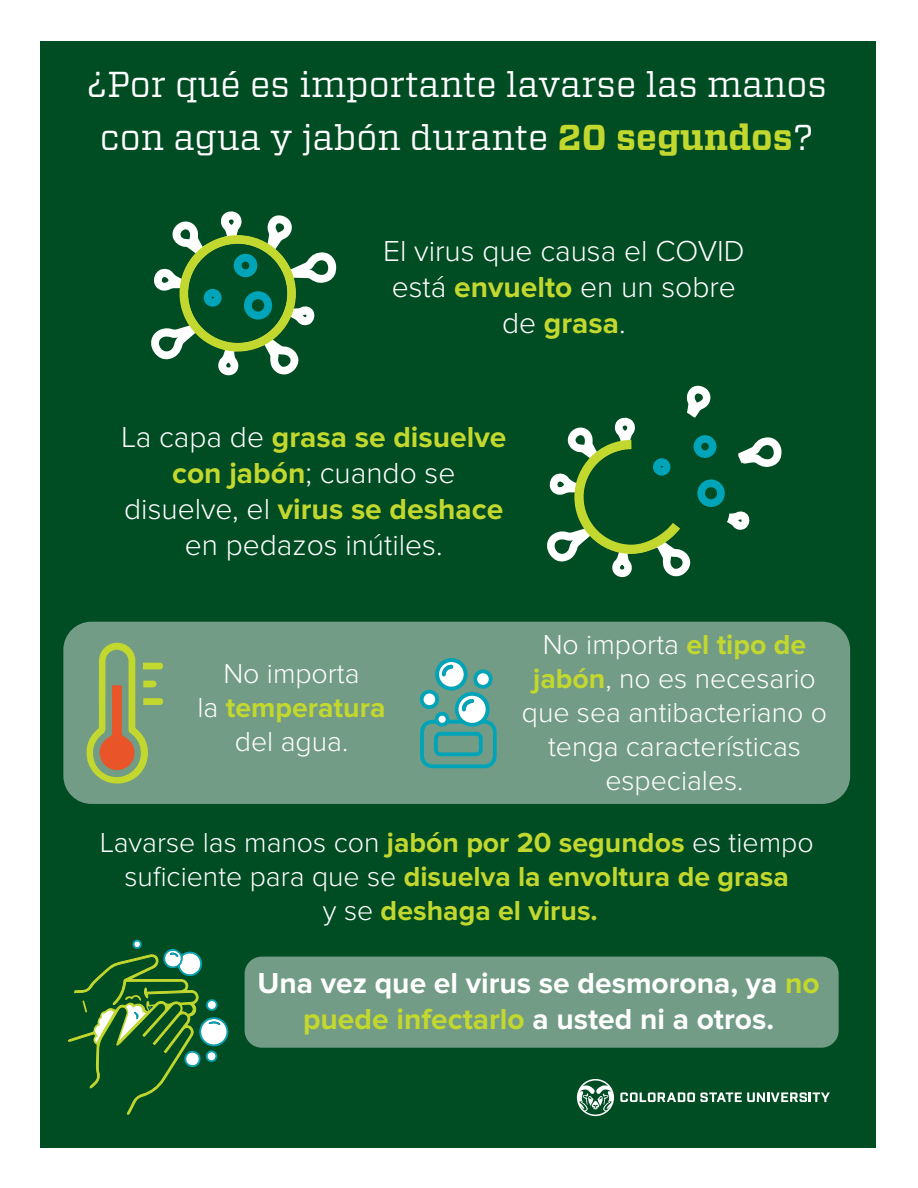
<style>
.page{position:relative;width:918px;height:1188px;background:#fff}
.page>*{position:absolute;margin:0;border:0;box-sizing:border-box;transform-origin:0 0}
.t1{font:36px/52.5px "Vitesse";color:#fff;text-align:center}
.t2{font:300 30px/36px "Proxima Nova";color:#fff;text-align:center}
.t3{font:700 30px/36px "Proxima Nova";color:#fff;text-align:center}
.t4{font:300 28.5px/34.2px "Proxima Nova";color:#fff;text-align:center}
.t5{font:700 28.5px/34.2px "Proxima Nova";color:#c3d82e;text-align:center}
.s1{font-weight:700;color:#c3d82e}
.s2{font-weight:300;color:#fff}
.s3{color:#c3d82e}
</style>
<div class="page">
<div style="left:40px;top:41px;width:835px;height:1106px;background:#004c23"></div>
<svg style="left:151px;top:211px;width:185px;height:165px"></svg>
<div style="left:180px;top:235px;width:116px;height:117px;border:9px solid #c3d82e;border-radius:50%"></div>
<svg style="left:547px;top:385px;width:235px;height:193px"></svg>
<div style="left:63px;top:622px;width:787px;height:182px;background:#729c85;border-radius:28px"></div>
<svg style="left:420px;top:658px;width:77px;height:110px"></svg>
<svg style="left:86px;top:642px;width:77px;height:142px"></svg>
<svg style="left:68px;top:939px;width:161px;height:176px"></svg>
<div style="left:245px;top:957px;width:594px;height:91px;background:#729c85;border-radius:17px"></div>
<svg style="left:620px;top:1092px;width:210px;height:10px"></svg>
<svg style="left:577px;top:1079px;width:37px;height:37px"></svg>
<p class="t1" style="left:86px;top:58px;width:742px">¿Por qué es importante lavarse las manos con agua y jabón durante <span class="s1">20 segundos</span>?</p>
<p class="t2" style="left:383px;top:234px;width:363px">El virus que causa el COVID está <span class="s1">envuelto</span> en un sobre de <span class="s1">grasa</span>.</p>
<p class="t2" style="left:121px;top:420px;width:387px">La capa de <span class="s1">grasa se disuelve con jabón</span>; cuando se disuelve, el <span class="s1">virus se deshace </span>en pedazos inútiles.</p>
<p class="t4" style="left:198px;top:657px;width:189px">No importa<br>la <span class="s1">temperatura </span>del agua.</p>
<p class="t4" style="left:522px;top:627px;width:307px">No importa <span class="s1">el tipo de jabón</span>, no es necesario que sea antibacteriano o tenga características especiales.</p>
<p class="t5" style="left:100px;top:826px;width:715px"><span class="s2">Lavarse las manos con</span> jabón por 20 segundos <span class="s2">es tiempo suficiente para que se</span> disuelva la envoltura de grasa<br><span class="s2">y se</span> deshaga el virus.</p>
<p class="t3" style="left:257px;top:966px;width:564px">Una vez que el virus se desmorona, ya <span class="s3">no puede infectarlo</span> a usted ni a otros.</p>
</div>
